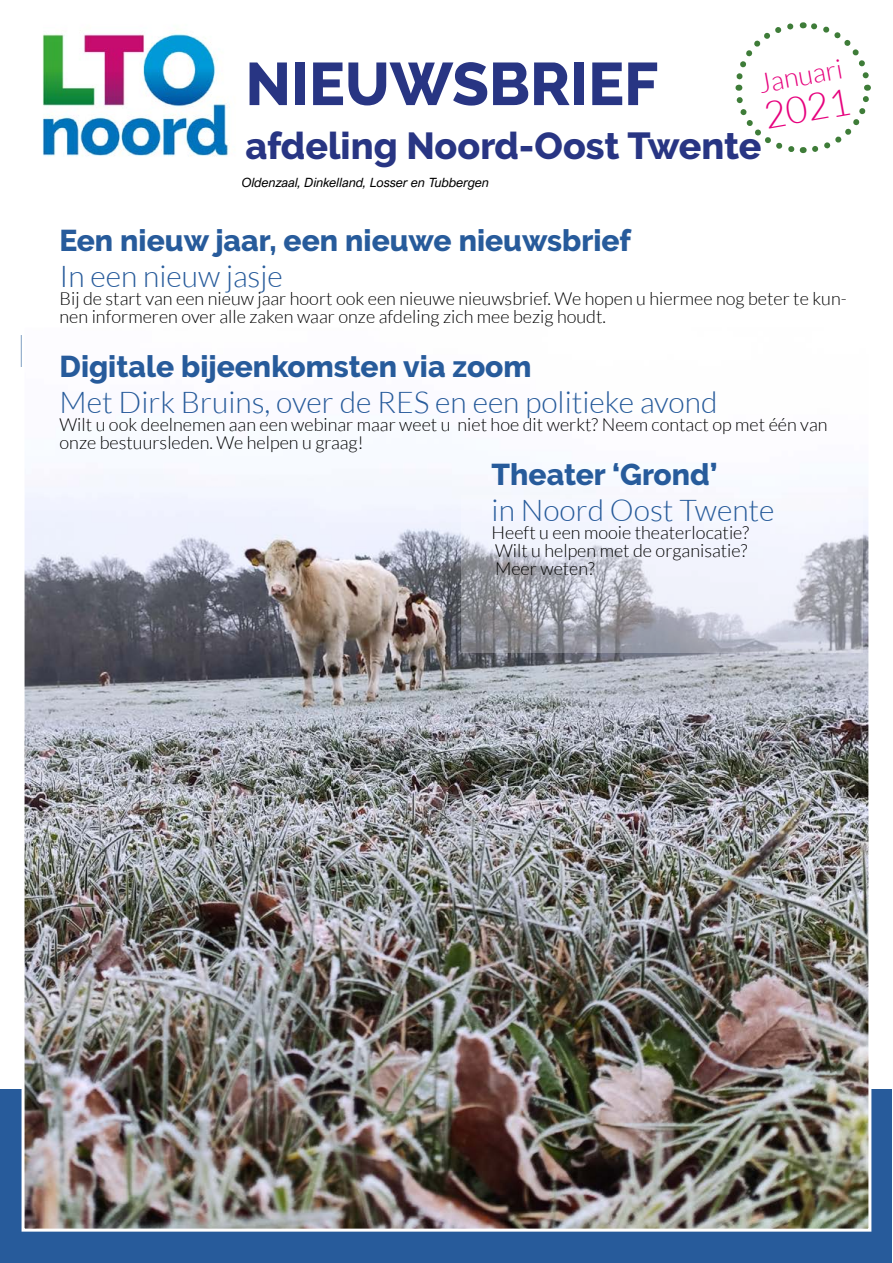
<style>
.page{position:relative;width:893px;height:1263px;background:#fff}
.page>*{position:absolute;margin:0;border:0;box-sizing:border-box;transform-origin:0 0}
.t1{font:800 60px "Raleway";color:#283583}
.t2{font:800 45px "Raleway";color:#275b9b}
.t3{font:800 37.5px "Raleway";color:#283583}
.t4{font:300 37.5px "Lato";color:#e6007d}
.t5{font:800 30px "Raleway";color:#275b9b}
.t6{font:300 30px "Lato";color:#275b9b}
.t7{font:300 27px "Lato";color:#e6007d}
.t8{font:300 18px/18px "Lato";color:#000}
.t9{font:italic 12.75px "Arial Nova";color:#000}
</style>
<div class="page">
<img style="left:42px;top:29px;width:188px;height:128px">
<svg style="left:735px;top:22px;width:136px;height:132px"></svg>
<div style="left:0;top:1089px;width:891px;height:174px;background:#275b9b"></div>
<img style="left:26px;top:474px;width:841px;height:753px">
<svg style="left:461px;top:495px;width:401px;height:158px"></svg>
<h3 class="t7" style="left:756px;top:69px;width:86px;rotate:-10deg">Januari</h3>
<h1 class="t1" style="left:245px;top:50px;width:414px">NIEUWSBRIEF</h1>
<h3 class="t3" style="left:245px;top:125px;width:518px">afdeling Noord-Oost Twente</h3>
<h3 class="t4" style="left:761px;top:96px;width:89px;rotate:-10deg">2021</h3>
<p class="t9" style="left:242px;top:175px;width:249px">Oldenzaal, Dinkelland, Losser en Tubbergen</p>
<h3 class="t5" style="left:60px;top:223px;width:573px">Een nieuw jaar, een nieuwe nieuwsbrief</h3>
<h3 class="t6" style="left:60px;top:260px;width:225px">In een nieuw jasje</h3>
<p class="t8" style="left:60px;top:289px;width:789px">Bij de start van een nieuw jaar hoort ook een nieuwe nieuwsbrief. We hopen u hiermee nog beter te kun&shy;nen informeren over alle zaken waar onze afdeling zich mee bezig houdt.</p>
<h3 class="t5" style="left:60px;top:349px;width:474px">Digitale bijeenkomsten via zoom</h3>
<h3 class="t6" style="left:60px;top:386px;width:659px">Met Dirk Bruins, over de RES en een politieke avond</h3>
<p class="t8" style="left:60px;top:415px;width:769px">Wilt u ook deelnemen aan een webinar maar weet u niet hoe dit werkt? Neem contact op met één van onze bestuursleden. We helpen u graag!</p>
<h3 class="t5" style="left:492px;top:457px;width:227px">Theater ‘Grond’</h3>
<h3 class="t6" style="left:492px;top:494px;width:285px">in Noord Oost Twente</h3>
<p class="t8" style="left:492px;top:523px;width:259px;text-align:justify">Heeft u een mooie theaterlocatie?<br>Wilt u helpen met de organisatie?<br>Meer weten?</p>
<h2 class="t2" style="left:18px;top:325px;width:340px">Inhoudsopgave</h2>
</div>
